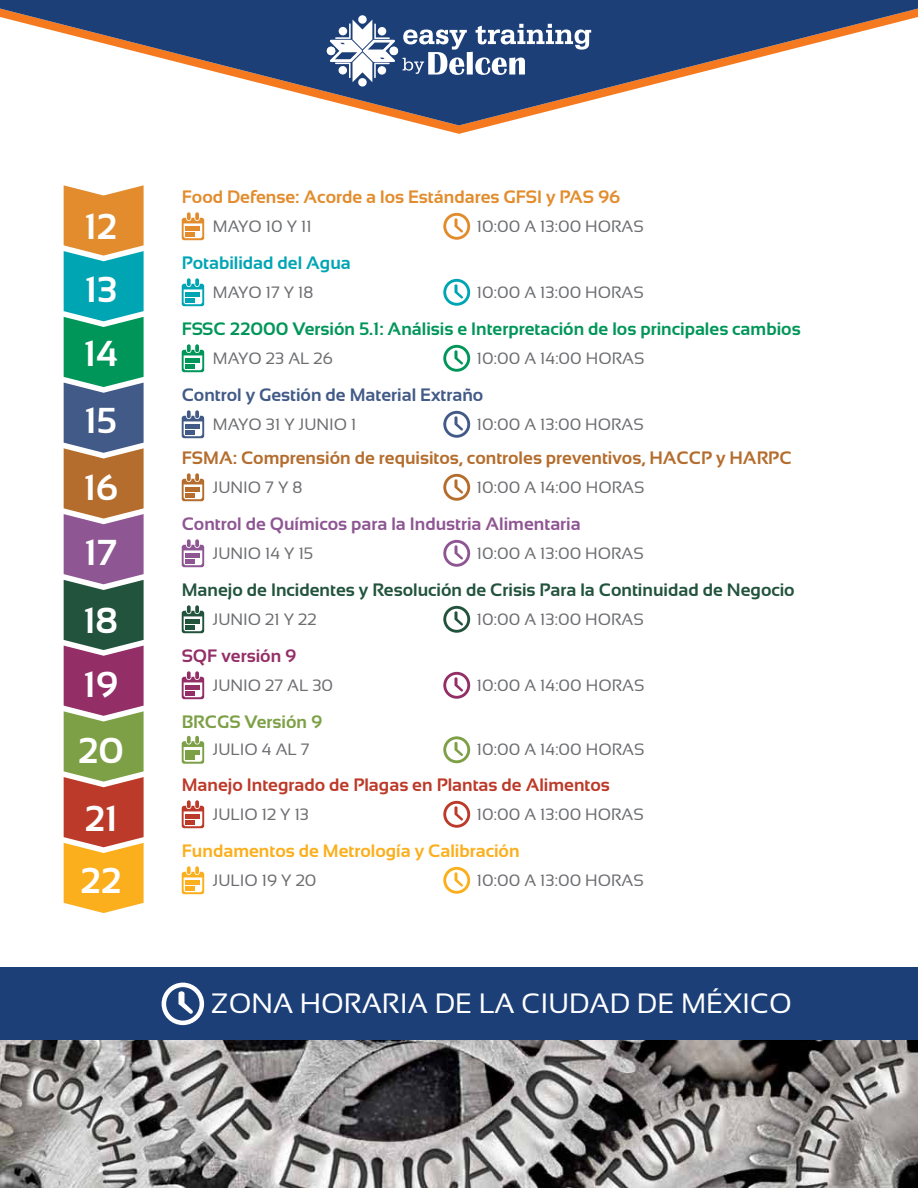
<style>
.page{position:relative;width:918px;height:1188px;background:#fff}
.page>*{position:absolute;margin:0;border:0;box-sizing:border-box;transform-origin:0 0}
.t1{font:700 36px/65.8px "Sansation";color:#fff}
.t2{font:28.05px "Sansation";color:#fff}
.t3{font:700 18px "Sansation";color:#009659}
.t4{font:700 18px "Sansation";color:#22533d}
.t5{font:700 18px "Sansation";color:#b46d2d}
.t6{font:700 18px "Sansation";color:#8e5693}
.t7{font:700 18px "Sansation";color:#bc3a29}
.t8{font:700 18px "Sansation";color:#e28c2d}
.t9{font:700 18px "Sansation";color:#fbaf1c}
.t10{font:700 18px "Sansation";color:#425a87}
.t11{font:700 18px "Sansation";color:#00a5b4}
.t12{font:700 18px "Sansation";color:#7da047}
.t13{font:700 18px "Sansation";color:#942e67}
.t14{font:16.5px "Sansation";color:#6d6e71}
</style>
<div class="page">
<svg style="left:64px;top:185px;width:80px;height:728px;background:#877f65"></svg>
<svg style="left:443px;top:213px;width:27px;height:27px"></svg>
<svg style="left:182px;top:212px;width:22px;height:28px"></svg>
<svg style="left:443px;top:279px;width:27px;height:27px"></svg>
<svg style="left:182px;top:278px;width:22px;height:28px"></svg>
<svg style="left:443px;top:411px;width:27px;height:27px"></svg>
<svg style="left:182px;top:410px;width:22px;height:28px"></svg>
<svg style="left:443px;top:474px;width:27px;height:27px"></svg>
<svg style="left:182px;top:473px;width:22px;height:28px"></svg>
<svg style="left:443px;top:540px;width:27px;height:27px"></svg>
<svg style="left:182px;top:539px;width:22px;height:28px"></svg>
<svg style="left:443px;top:606px;width:27px;height:27px"></svg>
<svg style="left:182px;top:605px;width:22px;height:28px"></svg>
<svg style="left:443px;top:672px;width:27px;height:27px"></svg>
<svg style="left:182px;top:671px;width:22px;height:28px"></svg>
<svg style="left:443px;top:801px;width:27px;height:27px"></svg>
<svg style="left:182px;top:800px;width:22px;height:28px"></svg>
<svg style="left:443px;top:867px;width:27px;height:27px"></svg>
<svg style="left:182px;top:866px;width:22px;height:28px"></svg>
<svg style="left:443px;top:736px;width:27px;height:27px"></svg>
<svg style="left:182px;top:736px;width:22px;height:28px"></svg>
<svg style="left:443px;top:345px;width:27px;height:27px"></svg>
<svg style="left:182px;top:344px;width:22px;height:28px"></svg>
<svg style="left:401px;top:119px;width:116px;height:6px"></svg>
<svg style="left:0;top:0;width:918px;height:119px"></svg>
<div style="left:358px;top:15px;width:9px;height:9px;background:#fff;border-radius:50%"></div>
<div style="left:358px;top:78px;width:9px;height:9px;background:#fff;border-radius:50%"></div>
<svg style="left:403px;top:24px;width:188px;height:51px"></svg>
<div style="left:390px;top:47px;width:8px;height:8px;background:#fff;border-radius:50%"></div>
<svg style="left:330px;top:20px;width:65px;height:62px"></svg>
<div style="left:327px;top:47px;width:8px;height:8px;background:#fff;border-radius:50%"></div>
<img style="left:1px;top:1039px;width:916px;height:149px">
<div style="left:0;top:967px;width:917px;height:72px;background:#1c3f78"></div>
<svg style="left:162px;top:983px;width:42px;height:42px"></svg>
<h1 class="t1" style="left:84px;top:195px;width:34px;line-height:62.7px">12<br>13</h1>
<p class="t8" style="left:182px;top:186px;width:440px">Food Defense: Acorde a los Estándares GFSI y PAS 96</p>
<p class="t14" style="left:213px;top:217px;width:100px">MAYO 10 Y 11</p>
<p class="t14" style="left:477px;top:217px;width:168px">10:00 A 13:00 HORAS</p>
<p class="t11" style="left:182px;top:252px;width:171px">Potabilidad del Agua</p>
<p class="t14" style="left:213px;top:283px;width:102px">MAYO 17 Y 18</p>
<p class="t14" style="left:477px;top:283px;width:168px">10:00 A 13:00 HORAS</p>
<p class="t3" style="left:182px;top:318px;width:620px">FSSC 22000 Versión 5.1: Análisis e Interpretación de los principales cambios</p>
<h1 class="t1" style="left:84px;top:321px;width:35px">14</h1>
<p class="t14" style="left:213px;top:349px;width:121px">MAYO 23 AL 26</p>
<p class="t14" style="left:477px;top:349px;width:169px">10:00 A 14:00 HORAS</p>
<h1 class="t1" style="left:84px;top:388px;width:36px;text-align:justify">15<br>16<br>17</h1>
<h1 class="t1" style="left:83px;top:589px;width:36px;line-height:63.8px">18<br>19</h1>
<p class="t10" style="left:182px;top:384px;width:303px">Control y Gestión de Material Extraño</p>
<p class="t14" style="left:213px;top:415px;width:145px">MAYO 31 Y JUNIO 1</p>
<p class="t14" style="left:477px;top:415px;width:168px">10:00 A 13:00 HORAS</p>
<p class="t5" style="left:182px;top:447px;width:611px">FSMA: Comprensión de requisitos, controles preventivos, HACCP y HARPC</p>
<p class="t14" style="left:213px;top:478px;width:91px">JUNIO 7 Y 8</p>
<p class="t14" style="left:477px;top:478px;width:169px">10:00 A 14:00 HORAS</p>
<p class="t6" style="left:182px;top:513px;width:401px">Control de Químicos para la Industria Alimentaria</p>
<p class="t14" style="left:213px;top:544px;width:102px">JUNIO 14 Y 15</p>
<p class="t14" style="left:477px;top:544px;width:168px">10:00 A 13:00 HORAS</p>
<p class="t4" style="left:182px;top:579px;width:615px">Manejo de Incidentes y Resolución de Crisis Para la Continuidad de Negocio</p>
<p class="t14" style="left:213px;top:610px;width:105px">JUNIO 21 Y 22</p>
<p class="t14" style="left:477px;top:610px;width:168px">10:00 A 13:00 HORAS</p>
<p class="t13" style="left:182px;top:645px;width:116px">SQF versión 9</p>
<p class="t14" style="left:213px;top:676px;width:122px">JUNIO 27 AL 30</p>
<p class="t14" style="left:477px;top:676px;width:169px">10:00 A 14:00 HORAS</p>
<p class="t12" style="left:182px;top:711px;width:142px">BRCGS Versión 9</p>
<h1 class="t1" style="left:78px;top:717px;width:48px">20</h1>
<p class="t14" style="left:213px;top:740px;width:98px">JULIO 4 AL 7</p>
<p class="t14" style="left:477px;top:740px;width:169px">10:00 A 14:00 HORAS</p>
<h1 class="t1" style="left:80px;top:788px;width:43px;line-height:62.1px">21<br>22</h1>
<p class="t7" style="left:182px;top:774px;width:430px">Manejo Integrado de Plagas en Plantas de Alimentos</p>
<p class="t14" style="left:213px;top:805px;width:98px">JULIO 12 Y 13</p>
<p class="t14" style="left:477px;top:805px;width:168px">10:00 A 13:00 HORAS</p>
<p class="t9" style="left:182px;top:840px;width:339px">Fundamentos de Metrología y Calibración</p>
<p class="t14" style="left:213px;top:871px;width:105px">JULIO 19 Y 20</p>
<p class="t14" style="left:477px;top:871px;width:168px">10:00 A 13:00 HORAS</p>
<h2 class="t2" style="left:211px;top:988px;width:583px">ZONA HORARIA DE LA CIUDAD DE MÉXICO</h2>
</div>
